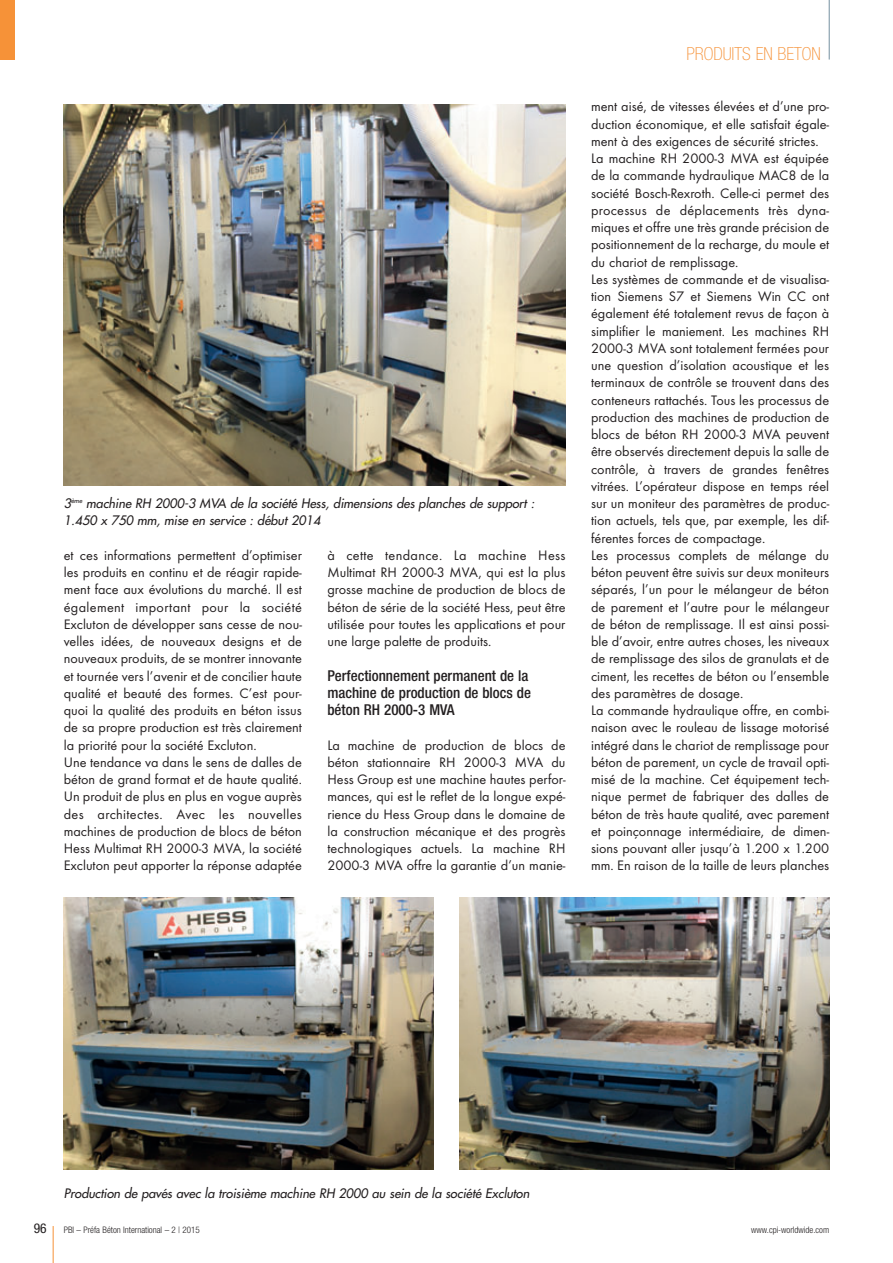
<style>
.page{position:relative;width:893px;height:1263px;background:#fff}
.page>*{position:absolute;margin:0;border:0;box-sizing:border-box;transform-origin:0 0}
.t1{font:100 condensed 18px "Helvetica Neue";color:#f69238}
.t2{font:500 condensed 15px/17.2px "Helvetica Neue";color:#231f20}
.t3{font:14.25px/17.2px "Futura T";color:#231f20}
.t4{font:condensed 13.5px "Helvetica Neue";color:#231f20}
.t5{font:italic 12.75px/17.2px "Futura";color:#231f20}
.t6{font:300 condensed 9px "Helvetica Neue";color:#231f20}
</style>
<div class="page">
<hr style="left:53px;top:1226px;width:1px;height:37px;background:#f69238">
<hr style="left:829px;top:0;width:1px;height:60px;background:#73909f">
<div style="left:0;top:0;width:15px;height:60px;background:#f69238"></div>
<img style="left:64px;top:104px;width:502px;height:381px">
<img style="left:459px;top:897px;width:370px;height:272px">
<img style="left:64px;top:897px;width:370px;height:272px">
<p class="t5" style="left:64px;top:495px;width:475px">3<sup>ème</sup> machine RH 2000-3 MVA de la société Hess, dimensions des planches de support :<br>1.450 x 750 mm, mise en service : début 2014</p>
<p class="t3" style="left:64px;top:546px;width:240px">et ces informations permettent d’optimiser les produits en continu et de réagir rapide&shy;ment face aux évolutions du marché. Il est également important pour la société Excluton de développer sans cesse de nou&shy;velles idées, de nouveaux designs et de nouveaux produits, de se montrer innovante et tournée vers l’avenir et de concilier haute qualité et beauté des formes. C’est pour&shy;quoi la qualité des produits en béton issus de sa propre production est très clairement la priorité pour la société Excluton.<br>Une tendance va dans le sens de dalles de béton de grand format et de haute qualité.<br>Un produit de plus en plus en vogue auprès des architectes. Avec les nouvelles machines de production de blocs de béton Hess Multimat RH 2000-3 MVA, la société Excluton peut apporter la réponse adaptée</p>
<p class="t3" style="left:327px;top:546px;width:240px;text-align:justify">à cette tendance. La machine Hess Multimat RH 2000-3 MVA, qui est la plus grosse machine de production de blocs de béton de série de la société Hess, peut être utilisée pour toutes les applications et pour une large palette de produits.</p>
<p class="t2" style="left:327px;top:666px;width:205px">Perfectionnement permanent de la machine de production de blocs de béton RH 2000-3 MVA</p>
<p class="t3" style="left:327px;top:736px;width:240px;text-align:justify">La machine de production de blocs de béton stationnaire RH 2000-3 MVA du Hess Group est une machine hautes perfor&shy;mances, qui est le reflet de la longue expé&shy;rience du Hess Group dans le domaine de la construction mécanique et des progrès technologiques actuels. La machine RH 2000-3 MVA offre la garantie d’un manie-</p>
<p class="t1" style="left:686px;top:43px;width:136px">PRODUITS EN BETON</p>
<p class="t3" style="left:591px;top:98px;width:240px">ment aisé, de vitesses élevées et d’une pro&shy;duction économique, et elle satisfait égale&shy;ment à des exigences de sécurité strictes.<br>La machine RH 2000-3 MVA est équipée de la commande hydraulique MAC8 de la société Bosch-Rexroth. Celle-ci permet des processus de déplacements très dyna&shy;miques et offre une très grande précision de positionnement de la recharge, du moule et du chariot de remplissage.<br>Les systèmes de commande et de visualisa&shy;tion Siemens S7 et Siemens Win CC ont également été totalement revus de façon à simplifier le maniement. Les machines RH 2000-3 MVA sont totalement fermées pour une question d’isolation acoustique et les terminaux de contrôle se trouvent dans des conteneurs rattachés. Tous les processus de production des machines de production de blocs de béton RH 2000-3 MVA peuvent être observés directement depuis la salle de contrôle, à travers de grandes fenêtres vitrées. L’opérateur dispose en temps réel sur un moniteur des paramètres de produc&shy;tion actuels, tels que, par exemple, les dif&shy;férentes forces de compactage.<br>Les processus complets de mélange du béton peuvent être suivis sur deux moniteurs séparés, l’un pour le mélangeur de béton de parement et l’autre pour le mélangeur de béton de remplissage. Il est ainsi possi&shy;ble d’avoir, entre autres choses, les niveaux de remplissage des silos de granulats et de ciment, les recettes de béton ou l’ensemble des paramètres de dosage.<br>La commande hydraulique offre, en combi&shy;naison avec le rouleau de lissage motorisé intégré dans le chariot de remplissage pour béton de parement, un cycle de travail opti&shy;misé de la machine. Cet équipement tech&shy;nique permet de fabriquer des dalles de béton de très haute qualité, avec parement et poinçonnage intermédiaire, de dimen&shy;sions pouvant aller jusqu’à 1.200 x 1.200 mm. En raison de la taille de leurs planches</p>
<p class="t5" style="left:64px;top:1185px;width:470px">Production de pavés avec la troisième machine RH 2000 au sein de la société Excluton</p>
<p class="t4" style="left:34px;top:1220px;width:14px">96</p>
<p class="t6" style="left:64px;top:1224px;width:138px">PBI – Préfa Béton International – 2 | 2015</p>
<p class="t6" style="left:751px;top:1224px;width:79px">www.cpi-worldwide.com</p>
</div>
